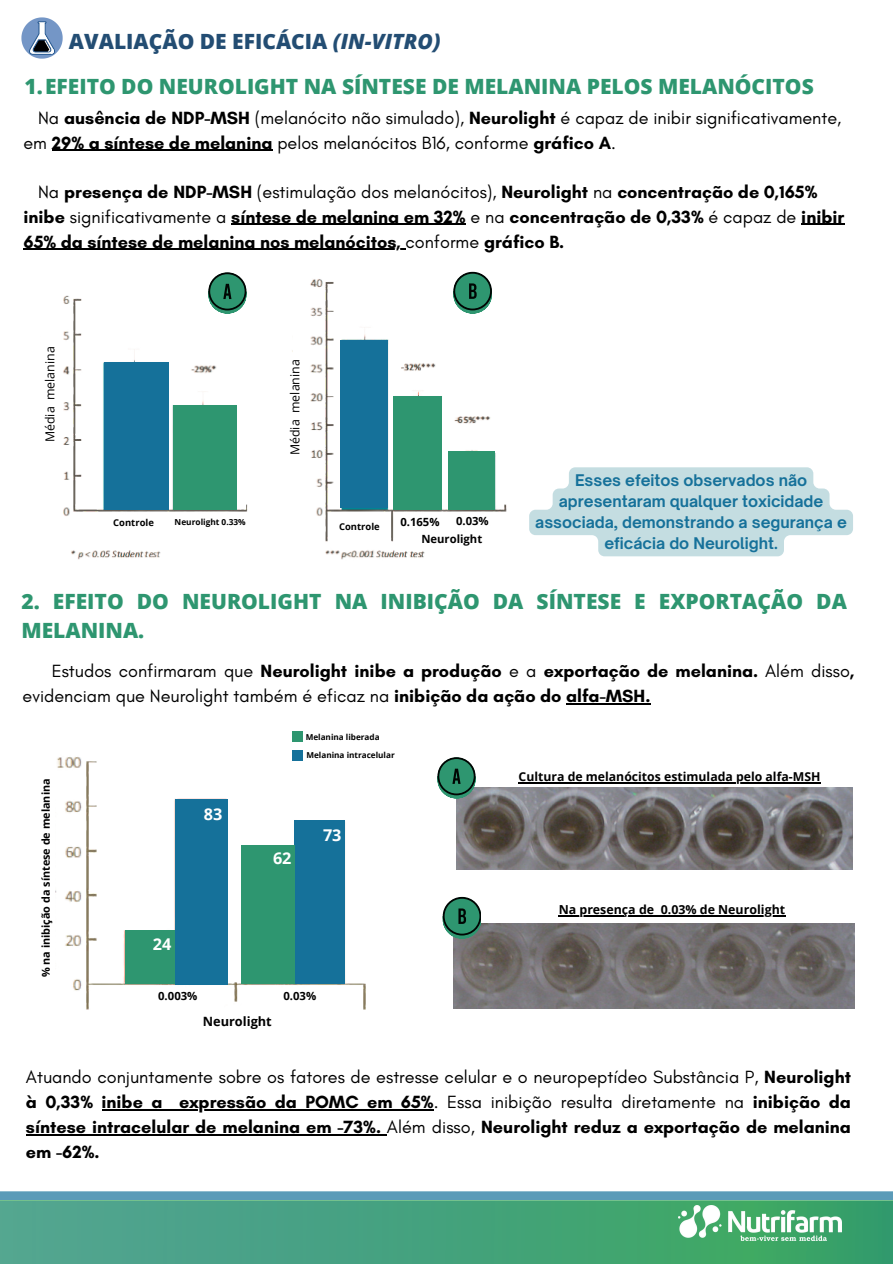
<style>
.page{position:relative;width:893px;height:1264px;background:#fff}
.page>*{position:absolute;margin:0;border:0;box-sizing:border-box;transform-origin:0 0}
.t1{font:800 21px/29.2px "Open Sans";color:#2e9670}
.t2{font:800 21px "Open Sans";color:#234d73}
.t3{font:700 18px/24.8px "Glacial Indifference";color:#000}
.t4{font:18px/24.8px "Glacial Indifference";color:#000}
.t5{font:700 16.2px "Open Sans";color:#fff}
.t6{font:700 15.45px/21.1px "Open Sauce One";color:#16719a;text-align:center}
.t7{font:700 12.75px "Open Sans";color:#000}
.t8{font:700 12.45px "Open Sans";color:#000}
.t9{font:12.3px "Open Sans";color:#000}
.t10{font:700 12.3px "Open Sans";color:#000}
.t11{font:700 11.25px "Open Sans";color:#000}
.t12{font:700 10.8px "Open Sans";color:#000}
.t13{font:700 9.45px "Open Sans";color:#000}
.t14{font:700 8.25px "Open Sans";color:#000}
.t15{font:700 8.1px "Open Sans";color:#000}
.s1{font-style:italic}
.s2{font-weight:700}
.s3{font-weight:400}
</style>
<div class="page">
<svg style="left:21px;top:17px;width:42px;height:42px"></svg>
<svg style="left:0;top:1191px;width:892px;height:9px;background:#609eba"></svg>
<div style="left:0;top:1201px;width:892px;height:62px;background:linear-gradient(to right,#52a394,#38a362)"></div>
<img style="left:678px;top:1205px;width:162px;height:35px">
<img style="left:63px;top:279px;width:429px;height:281px">
<svg style="left:103px;top:362px;width:138px;height:165px"></svg>
<svg style="left:285px;top:306px;width:23px;height:170px"></svg>
<svg style="left:529px;top:467px;width:324px;height:89px"></svg>
<hr style="left:52px;top:150px;width:220px;height:1px;background:#000">
<hr style="left:231px;top:224px;width:234px;height:1px;background:#000">
<hr style="left:801px;top:224px;width:43px;height:1px;background:#000">
<hr style="left:23px;top:249px;width:382px;height:1px;background:#000">
<hr style="left:566px;top:703px;width:84px;height:1px;background:#000">
<hr style="left:101px;top:1109px;width:61px;height:1px;background:#000">
<svg style="left:162px;top:1109px;width:17px;height:1px"></svg>
<hr style="left:179px;top:1109px;width:255px;height:1px;background:#000">
<hr style="left:26px;top:1133px;width:361px;height:2px;background:#000">
<img style="left:56px;top:757px;width:310px;height:253px">
<svg style="left:125px;top:799px;width:102px;height:185px"></svg>
<svg style="left:241px;top:820px;width:104px;height:163px;background:#338d8f"></svg>
<svg style="left:292px;top:750px;width:11px;height:10px"></svg>
<svg style="left:292px;top:731px;width:11px;height:10px"></svg>
<img style="left:456px;top:787px;width:396px;height:82px">
<svg style="left:437px;top:757px;width:38px;height:41px;background:#488b73"></svg>
<hr style="left:518px;top:782px;width:302px;height:1px;background:#000">
<img style="left:453px;top:923px;width:401px;height:85px">
<svg style="left:442px;top:896px;width:39px;height:42px"></svg>
<hr style="left:558px;top:915px;width:96px;height:1px;background:#000">
<hr style="left:660px;top:915px;width:125px;height:1px;background:#000">
<svg style="left:208px;top:272px;width:38px;height:41px"></svg>
<svg style="left:453px;top:272px;width:38px;height:41px"></svg>
<svg style="left:334px;top:341px;width:173px;height:203px"></svg>
<p class="t2" style="left:69px;top:26px;width:373px">AVALIAÇÃO DE EFICÁCIA <span class="s1">(IN-VITRO)</span></p>
<p class="t1" style="left:25px;top:71px;width:790px">1.EFEITO DO NEUROLIGHT NA SÍNTESE DE MELANINA PELOS MELANÓCITOS</p>
<p class="t4" style="left:23px;top:105px;width:819px;text-indent:15px">Na <span class="s2">ausência de NDP-MSH</span> (melanócito não simulado), <span class="s2">Neurolight</span> é capaz de inibir significativamente, em <span class="s2">29% a síntese de melanina</span> pelos melanócitos B16, conforme <span class="s2">gráfico A</span>.</p>
<p class="t3" style="left:23px;top:179px;width:822px;text-indent:15px"><span class="s3">Na</span> presença de NDP-MSH <span class="s3">(estimulação dos melanócitos),</span> Neurolight <span class="s3">na</span> concentração de 0,165% inibe <span class="s3">significativamente a</span> síntese de melanina em 32% <span class="s3">e na</span> concentração de 0,33% <span class="s3">é capaz de</span> inibir<br>65% da síntese de melanina nos melanócitos, <span class="s3">conforme</span> gráfico B.</p>
<p class="t9" style="left:41px;top:442px;width:97px;rotate:-90deg">Média melanina</p>
<p class="t9" style="left:42px;top:454px;width:97px;rotate:-90deg">Média mela i a</p>
<p class="t9" style="left:42px;top:465px;width:97px;rotate:-90deg">Média melanina</p>
<p class="t9" style="left:286px;top:455px;width:97px;rotate:-90deg">Média melanina</p>
<p class="t11" style="left:456px;top:513px;width:34px">0.03%</p>
<p class="t13" style="left:113px;top:515px;width:42px">Controle</p>
<p class="t14" style="left:175px;top:516px;width:73px">Neurolight 0.33%</p>
<p class="t11" style="left:459px;top:513px;width:34px">0.33%</p>
<p class="t11" style="left:400px;top:513px;width:41px">0.165%</p>
<p class="t11" style="left:421px;top:530px;width:62px">Neurolight</p>
<p class="t13" style="left:339px;top:520px;width:42px">Controle</p>
<p class="t6" style="left:535px;top:469px;width:313px">Esses efeitos observados não apresentaram qualquer toxicidade associada, demonstrando a segurança e eficácia do Neurolight.</p>
<p class="t1" style="left:21px;top:586px;width:826px">2. EFEITO DO NEUROLIGHT NA INIBIÇÃO DA SÍNTESE E EXPORTAÇÃO DA<br>MELANINA.</p>
<p class="t3" style="left:23px;top:658px;width:833px;text-indent:29px"><span class="s3">Estudos confirmaram que</span> Neurolight inibe a produção <span class="s3">e a</span> exportação de melanina. <span class="s3">Além disso</span>, <span class="s3">evidenciam que Neurolight também é eficaz na</span> inibição da ação do alfa-MSH.</p>
<p class="t15" style="left:305px;top:731px;width:75px">Melanina liberada</p>
<p class="t12" style="left:38px;top:977px;width:200px;rotate:-90deg">% na inibição da síntese de melanina</p>
<p class="t5" style="left:204px;top:802px;width:20px">83</p>
<p class="t5" style="left:153px;top:932px;width:20px">24</p>
<p class="t15" style="left:306px;top:749px;width:90px">Melanina intracelular</p>
<p class="t5" style="left:273px;top:846px;width:20px">62</p>
<p class="t5" style="left:323px;top:824px;width:20px">73</p>
<p class="t11" style="left:158px;top:987px;width:41px">0.003%</p>
<p class="t11" style="left:283px;top:987px;width:34px">0.03%</p>
<p class="t7" style="left:203px;top:1012px;width:70px">Neurolight</p>
<p class="t10" style="left:518px;top:768px;width:303px">Cultura de melanócitos estimulada pelo alfa-MSH</p>
<p class="t8" style="left:558px;top:900px;width:228px">Na presença de 0.03% de Neurolight</p>
<p class="t3" style="left:26px;top:1064px;width:826px;text-align:justify"><span class="s3">Atuando conjuntamente sobre os fatores de estresse celular e o neuropeptídeo Substância P,</span> Neurolight à 0,33% inibe a expressão da POMC em 65%<span class="s3">. Essa inibição resulta diretamente na</span> inibição da síntese intracelular de melanina em -73%. <span class="s3">Além disso,</span> Neurolight reduz a exportação de melanina em -62%.</p>
</div>
